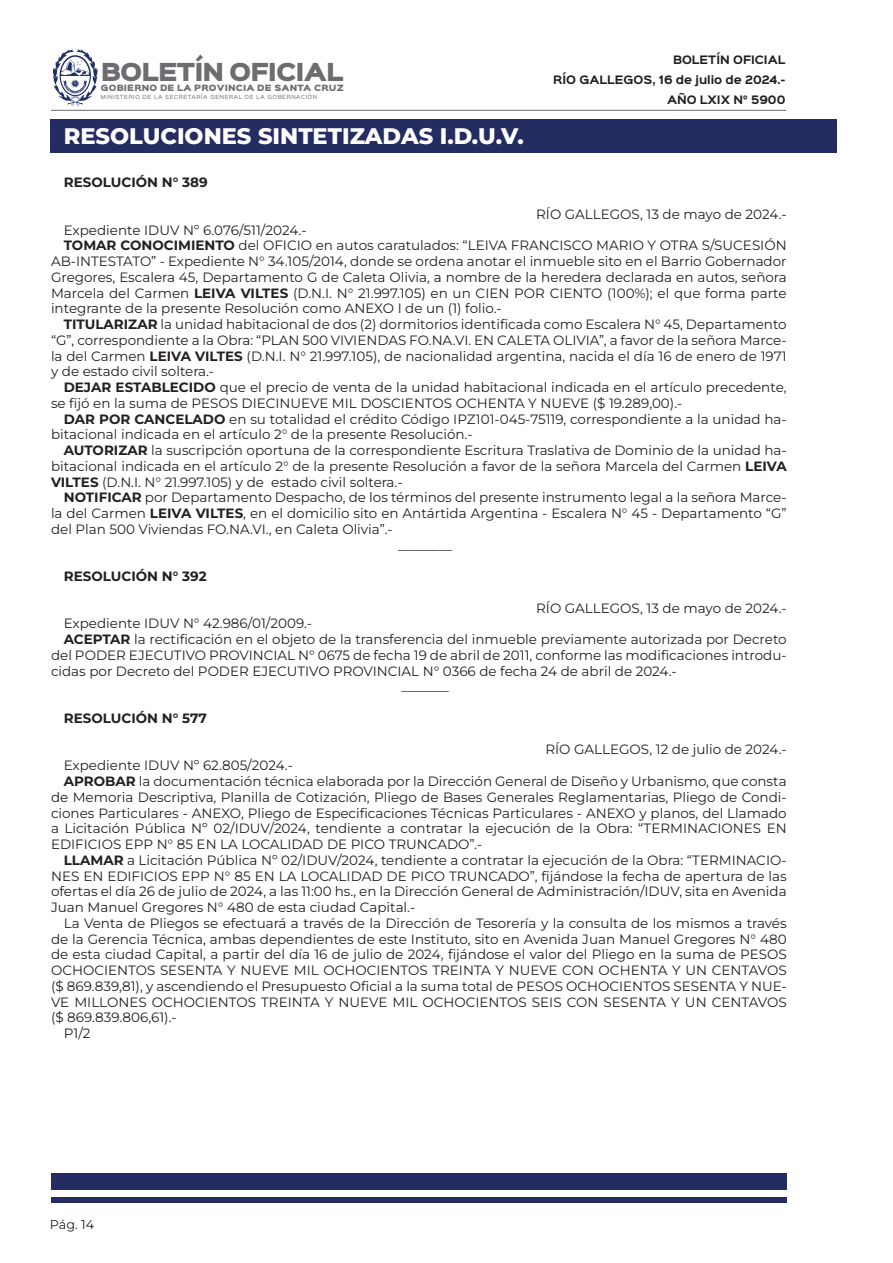
<style>
.page{position:relative;width:893px;height:1263px;background:#fff}
.page>*{position:absolute;margin:0;border:0;box-sizing:border-box;transform-origin:0 0}
.t1{font:800 22.5px "Montserrat";color:#fff}
.t2{font:22.35px "Sinkin Sans 900 X Black";letter-spacing:-.04em;color:#6c6d70}
.Body_Text{font:13.5px/15.8px "Montserrat";color:#231f20;text-align:justify}
.Texto_sin_formato1{font:13.5px/15.8px "Montserrat";color:#231f20;text-align:justify}
.Texto_sin_formato1-2{font:700 13.5px "Montserrat";color:#231f20}
.t3{font:12.75px "Montserrat";color:#231f20}
.t4{font:700 10.5px/20px "Sinkin Sans 700";color:#231f20;text-align:right}
.t5{font:7.8px "Sinkin Sans 900 X Black";letter-spacing:.02em;color:#6c6d70}
.t6{font:5.1px "Sinkin Sans 400";letter-spacing:.12em;color:#6c6d70}
.s1{font-weight:700}
</style>
<div class="page">
<svg style="left:53px;top:49px;width:45px;height:57px"></svg>
<hr style="left:51px;top:110px;width:735px;height:1px;background:#6c6d70">
<div style="left:51px;top:1174px;width:736px;height:16px;background:#252c61"></div>
<div style="left:51px;top:1197px;width:736px;height:5px;background:#252c61"></div>
<div style="left:50px;top:119px;width:786px;height:33px;background:#252c61"></div>
<h2 class="t2" style="left:101px;top:61px;width:244px">BOLETÍN OFICIAL</h2>
<p class="t5" style="left:101px;top:84px;width:245px">GOBIERNO DE LA PROVINCIA DE SANTA CRUZ</p>
<p class="t6" style="left:101px;top:93px;width:218px">MINISTERIO DE LA SECRETARÍA GENERAL DE LA GOBERNACIÓN</p>
<p class="t1" style="left:64px;top:121px;width:462px">RESOLUCIONES SINTETIZADAS I.D.U.V.</p>
<p class="Texto_sin_formato1-2" style="left:64px;top:173px;width:145px">RESOLUCIÓN N° 389</p>
<p class="t4" style="left:553px;top:50px;width:234px">BOLETÍN OFICIAL<br>RÍO GALLEGOS, 16 de julio de 2024.-<br>AÑO LXIX N° 5900</p>
<p class="Body_Text" style="left:536px;top:206px;width:252px">RÍO GALLEGOS, 13 de mayo de 2024.-</p>
<p class="Body_Text" style="left:64px;top:222px;width:244px">Expediente IDUV Nº 6.076/511/2024.-</p>
<p class="Body_Text" style="left:51px;top:237px;width:737px;text-indent:13px"><span class="s1">TOMAR CONOCIMIENTO</span> del OFICIO en autos caratulados: “LEIVA FRANCISCO MARIO Y OTRA S/SUCESIÓN AB-INTESTATO” - Expediente N° 34.105/2014, donde se ordena anotar el inmueble sito en el Barrio Gobernador Gregores, Escalera 45, Departamento G de Caleta Olivia, a nombre de la heredera declarada en autos, señora Marcela del Carmen <span class="s1">LEIVA VILTES</span> (D.N.I. N° 21.997.105) en un CIEN POR CIENTO (100%); el que forma parte integrante de la presente Resolución como ANEXO I de un (1) folio.-</p>
<p class="Body_Text" style="left:51px;top:316px;width:737px;text-indent:13px"><span class="s1">TITULARIZAR</span> la unidad habitacional de dos (2) dormitorios identificada como Escalera N° 45, Departamento “G”, correspondiente a la Obra: “PLAN 500 VIVIENDAS FO.NA.VI. EN CALETA OLIVIA”, a favor de la señora Marce&shy;la del Carmen <span class="s1">LEIVA VILTES</span> (D.N.I. N° 21.997.105), de nacionalidad argentina, nacida el día 16 de enero de 1971 y de estado civil soltera.-</p>
<p class="Body_Text" style="left:51px;top:379px;width:737px;text-indent:13px"><span class="s1">DEJAR ESTABLECIDO</span> que el precio de venta de la unidad habitacional indicada en el artículo precedente, se fijó en la suma de PESOS DIECINUEVE MIL DOSCIENTOS OCHENTA Y NUEVE ($ 19.289,00).-</p>
<p class="Body_Text" style="left:51px;top:411px;width:737px;text-indent:13px"><span class="s1">DAR POR CANCELADO</span> en su totalidad el crédito Código IPZ101-045-75119, correspondiente a la unidad ha&shy;bitacional indicada en el artículo 2° de la presente Resolución.-</p>
<p class="Body_Text" style="left:51px;top:442px;width:737px;text-indent:13px"><span class="s1">AUTORIZAR</span> la suscripción oportuna de la correspondiente Escritura Traslativa de Dominio de la unidad ha&shy;bitacional indicada en el artículo 2° de la presente Resolución a favor de la señora Marcela del Carmen <span class="s1">LEIVA VILTES</span> (D.N.I. N° 21.997.105) y de estado civil soltera.-</p>
<p class="Body_Text" style="left:51px;top:489px;width:737px;text-indent:13px"><span class="s1">NOTIFICAR</span> por Departamento Despacho, de los términos del presente instrumento legal a la señora Marce&shy;la del Carmen <span class="s1">LEIVA VILTES</span>, en el domicilio sito en Antártida Argentina - Escalera N° 45 - Departamento “G” del Plan 500 Viviendas FO.NA.VI., en Caleta Olivia”.-</p>
<p class="Body_Text" style="left:398px;top:537px;width:55px">________</p>
<p class="Texto_sin_formato1-2" style="left:64px;top:567px;width:144px">RESOLUCIÓN N° 392</p>
<p class="Texto_sin_formato1" style="left:536px;top:600px;width:252px">RÍO GALLEGOS, 13 de mayo de 2024.-</p>
<p class="Texto_sin_formato1" style="left:64px;top:615px;width:250px">Expediente IDUV N° 42.986/01/2009.-</p>
<p class="Texto_sin_formato1" style="left:51px;top:631px;width:737px;text-indent:13px"><span class="s1">ACEPTAR</span> la rectificación en el objeto de la transferencia del inmueble previamente autorizada por Decreto del PODER EJECUTIVO PROVINCIAL N° 0675 de fecha 19 de abril de 2011, conforme las modificaciones introdu&shy;cidas por Decreto del PODER EJECUTIVO PROVINCIAL N° 0366 de fecha 24 de abril de 2024.-</p>
<p class="Texto_sin_formato1" style="left:402px;top:678px;width:49px">_______</p>
<p class="Texto_sin_formato1-2" style="left:64px;top:708px;width:145px">RESOLUCIÓN N° 577</p>
<p class="Body_Text" style="left:545px;top:741px;width:243px">RÍO GALLEGOS, 12 de julio de 2024.-</p>
<p class="Body_Text" style="left:64px;top:757px;width:231px">Expediente IDUV Nº 62.805/2024.-</p>
<p class="Body_Text" style="left:51px;top:773px;width:737px;text-indent:13px"><span class="s1">APROBAR</span> la documentación técnica elaborada por la Dirección General de Diseño y Urbanismo, que consta de Memoria Descriptiva, Planilla de Cotización, Pliego de Bases Generales Reglamentarias, Pliego de Condi&shy;ciones Particulares - ANEXO, Pliego de Especificaciones Técnicas Particulares - ANEXO y planos, del Llamado a Licitación Pública Nº 02/IDUV/2024, tendiente a contratar la ejecución de la Obra: “TERMINACIONES EN EDIFICIOS EPP N° 85 EN LA LOCALIDAD DE PICO TRUNCADO”.-</p>
<p class="Body_Text" style="left:51px;top:852px;width:737px;text-indent:13px"><span class="s1">LLAMAR</span> a Licitación Pública Nº 02/IDUV/2024, tendiente a contratar la ejecución de la Obra: “TERMINACIO-NES EN EDIFICIOS EPP N° 85 EN LA LOCALIDAD DE PICO TRUNCADO”, fijándose la fecha de apertura de las ofertas el día 26 de julio de 2024, a las 11:00 hs., en la Dirección General de Administración/IDUV, sita en Avenida Juan Manuel Gregores N° 480 de esta ciudad Capital.-</p>
<p class="Body_Text" style="left:51px;top:915px;width:737px;text-indent:13px">La Venta de Pliegos se efectuará a través de la Dirección de Tesorería y la consulta de los mismos a través de la Gerencia Técnica, ambas dependientes de este Instituto, sito en Avenida Juan Manuel Gregores N° 480 de esta ciudad Capital, a partir del día 16 de julio de 2024, fijándose el valor del Pliego en la suma de PESOS OCHOCIENTOS SESENTA Y NUEVE MIL OCHOCIENTOS TREINTA Y NUEVE CON OCHENTA Y UN CENTAVOS ($ 869.839,81), y ascendiendo el Presupuesto Oficial a la suma total de PESOS OCHOCIENTOS SESENTA Y NUE-VE MILLONES OCHOCIENTOS TREINTA Y NUEVE MIL OCHOCIENTOS SEIS CON SESENTA Y UN CENTAVOS ($ 869.839.806,61).-</p>
<p class="Body_Text" style="left:64px;top:1025px;width:28px">P1/2</p>
<p class="t3" style="left:50px;top:1215px;width:46px">Pág. 14</p>
</div>
